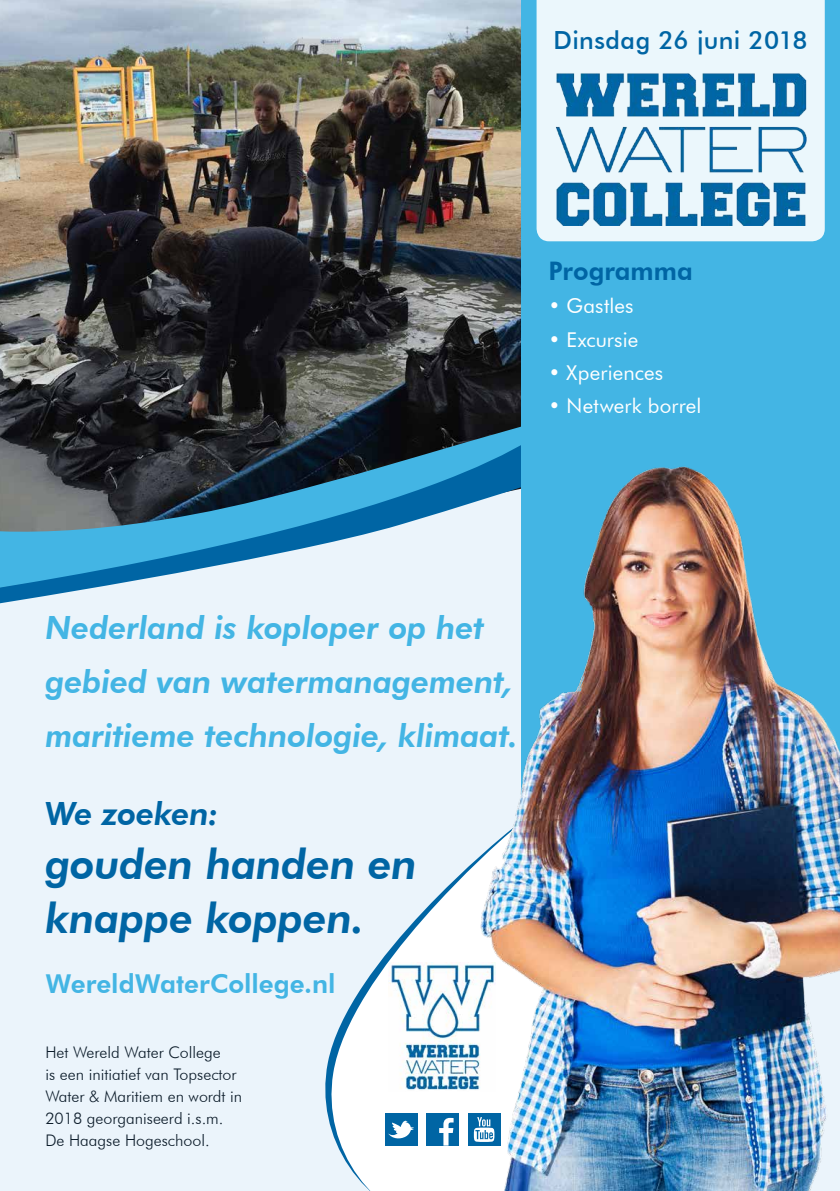
<style>
.page{position:relative;width:840px;height:1191px;background:#fff}
.page>*{position:absolute;margin:0;border:0;box-sizing:border-box;transform-origin:0 0}
.t1{font:italic 800 42px/54px "Futura BT";letter-spacing:-.005em;color:#0065a4}
.t2{font:italic 800 32px/54px "Futura BT";letter-spacing:-.005em;color:#43b5e4}
.t3{font:italic 800 32px "Futura BT";letter-spacing:-.01em;color:#0065a4}
.t4{font:800 26px "Futura BT";color:#43b5e4}
.t5{font:800 25.6px "Futura BT";color:#0065a4}
.t6{font:500 25px "Futura BT";letter-spacing:.01em;color:#0065a4}
.t7{font:20.4px "Futura BT";letter-spacing:.005em;color:#fff}
.t8{font:300 16px/22px "Futura BT";color:#0c1c2a}
</style>
<div class="page">
<div style="left:0;top:445px;width:839px;height:746px;background:#ebf4fb"></div>
<img style="left:0;top:0;width:521px;height:415px">
<svg style="left:0;top:415px;width:470px;height:178px"></svg>
<div style="left:521px;top:0;width:318px;height:860px;background:#43b5e4"></div>
<div style="left:536px;top:0;width:288px;height:241px;background:#ebf7fc"></div>
<img style="left:545px;top:58px;width:268px;height:167px">
<svg style="left:325px;top:865px;width:145px;height:326px;fill:#fff"></svg>
<img style="left:388px;top:962px;width:82px;height:130px">
<img style="left:470px;top:348px;width:369px;height:843px">
<div style="left:384px;top:1113px;width:33px;height:32px;background:#0065a4"></div>
<svg style="left:388px;top:1120px;width:25px;height:19px"></svg>
<div style="left:426px;top:1113px;width:32px;height:32px;background:#0065a4"></div>
<svg style="left:439px;top:1117px;width:14px;height:28px"></svg>
<div style="left:468px;top:1113px;width:32px;height:32px;background:#0065a4"></div>
<svg style="left:473px;top:1117px;width:21px;height:25px"></svg>
<h3 class="t6" style="left:553px;top:24px;width:255px">Dinsdag 26 juni 2018</h3>
<h3 class="t5" style="left:548px;top:255px;width:145px">Programma</h3>
<p class="t7" style="left:548px;top:294px;width:87px">• Gastles</p>
<p class="t7" style="left:548px;top:327px;width:91px">• Excursie</p>
<p class="t7" style="left:548px;top:360px;width:116px">• Xperiences</p>
<p class="t7" style="left:548px;top:393px;width:154px">• Netwerk borrel</p>
<h2 class="t2" style="left:45px;top:600px;width:474px">Nederland is koploper op het gebied van watermanagement, maritieme technologie, klimaat.</h2>
<h2 class="t3" style="left:45px;top:794px;width:174px">We zoeken:</h2>
<h1 class="t1" style="left:45px;top:836px;width:373px">gouden handen en knappe koppen.</h1>
<h3 class="t4" style="left:45px;top:968px;width:291px">WereldWaterCollege.nl</h3>
<p class="t8" style="left:45px;top:1040px;width:198px">Het Wereld Water College<br>is een initiatief van Topsector<br>Water &amp; Maritiem en wordt in<br>2018 georganiseerd i.s.m.<br>De Haagse Hogeschool.</p>
</div>
